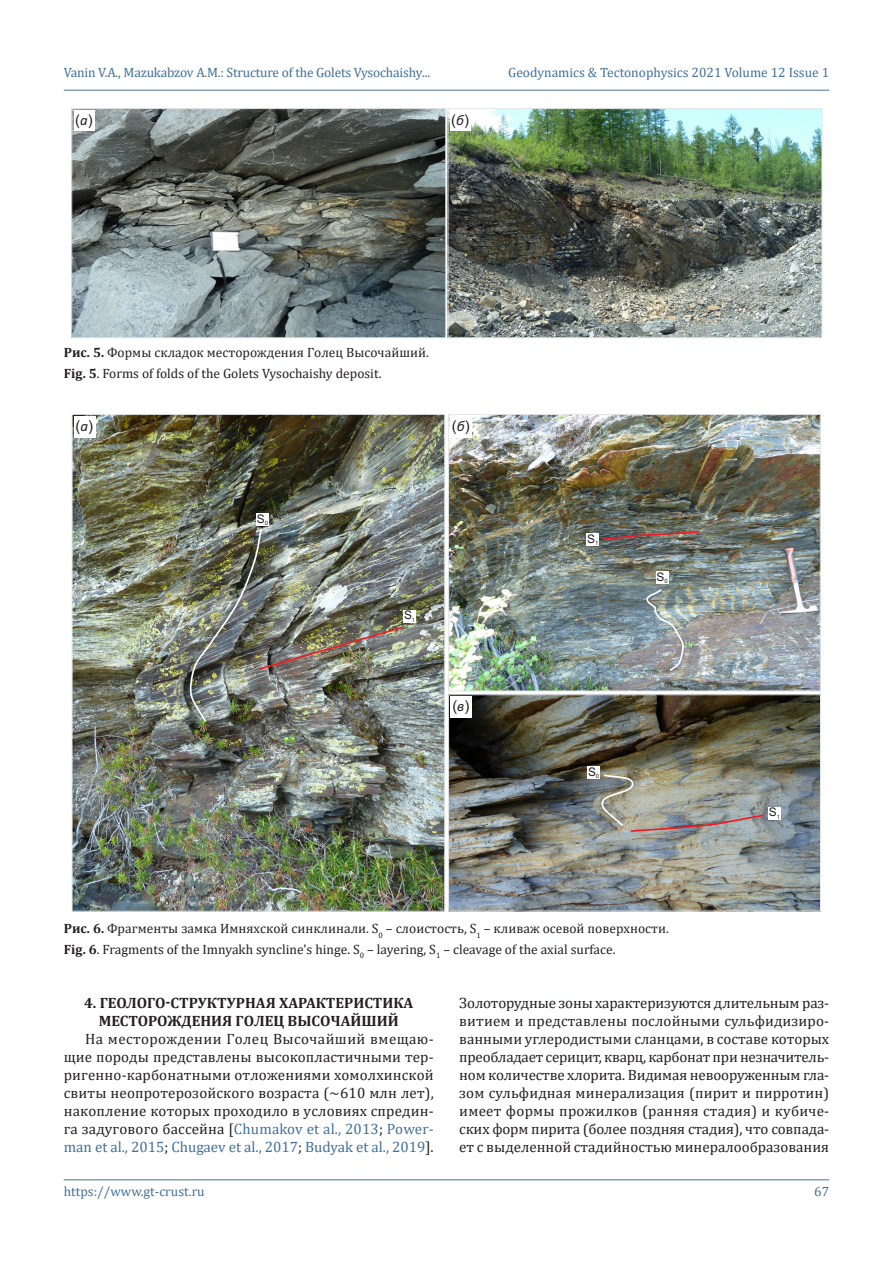
<style>
.page{position:relative;width:893px;height:1263px;background:#fff}
.page>*{position:absolute;margin:0;border:0;box-sizing:border-box;transform-origin:0 0}
.t1{font:15px/18px "Cambria";color:#231f20;text-align:justify}
.t2{font:700 15px/18px "Cambria";color:#231f20;text-align:center}
.t3{font:14.85px "Arial";color:#231f20}
.t4{font:14.7px "Arial";color:#231f20}
.t5{font:13.5px/20.4px "Cambria";color:#231f20}
.t6{font:13.5px "Cambria";letter-spacing:-.01em;color:#427098}
.t7{font:11.85px "Arial";color:#231f20}
.s1{font-family:"Calibri";font-style:italic}
.s2{font-weight:700}
.s3{color:#427098}
</style>
<div class="page">
<hr style="left:64px;top:1179px;width:765px;height:1px;background:#427098">
<hr style="left:64px;top:90px;width:765px;height:1px;background:#427098">
<img style="left:71px;top:108px;width:751px;height:230px">
<img style="left:72px;top:414px;width:749px;height:497px">
<p class="t6" style="left:64px;top:65px;width:368px">Vanin V.A., Mazukabzov A.M.: Structure of the Golets Vysochaishy...</p>
<p class="t4" style="left:75px;top:114px;width:19px">( )<span class="s1">а</span></p>
<p class="t4" style="left:451px;top:114px;width:19px">( )<span class="s1">б</span></p>
<p class="t6" style="left:508px;top:65px;width:323px">Geodynamics &amp; Tectonophysics 2021 Volume 12 Issue 1</p>
<p class="t5" style="left:64px;top:342px;width:367px"><span class="s2">Рис. 5.</span> Формы складок месторождения Голец Высочайший.<br><span class="s2">Fig. 5</span>. Forms of folds of the Golets Vysochaishy deposit.</p>
<p class="t3" style="left:76px;top:420px;width:19px">( )<span class="s1">а</span></p>
<p class="t3" style="left:452px;top:420px;width:19px">( )<span class="s1">б</span></p>
<p class="t7" style="left:257px;top:514px;width:13px">S<sub>0</sub></p>
<p class="t7" style="left:404px;top:610px;width:13px">S<sub>1</sub></p>
<p class="t3" style="left:452px;top:700px;width:19px">( )<span class="s1">в</span></p>
<p class="t7" style="left:587px;top:534px;width:13px">S<sub>1</sub></p>
<p class="t7" style="left:656px;top:572px;width:13px">S<sub>0</sub></p>
<p class="t7" style="left:588px;top:767px;width:13px">S<sub>0</sub></p>
<p class="t7" style="left:769px;top:808px;width:13px">S<sub>1</sub></p>
<p class="t5" style="left:64px;top:918px;width:606px"><span class="s2">Рис. 6.</span> Фрагменты замка Имняхской синклинали. S<sub>0</sub> – слоистость, S<sub>1</sub> – кливаж осевой поверхности.<br><span class="s2">Fig. 6</span>. Fragments of the Imnyakh syncline’s hinge. S<sub>0</sub> – layering, S<sub>1</sub> – cleavage of the axial surface.</p>
<p class="t2" style="left:84px;top:993px;width:331px">4. ГЕОЛОГО-СТРУКТУРНАЯ ХАРАКТЕРИСТИКА<br>МЕСТОРОЖДЕНИЯ ГОЛЕЦ ВЫСОЧАЙШИЙ</p>
<p class="t1" style="left:64px;top:1030px;width:371px;text-indent:21px">На месторождении Голец Высочайший вмещаю&shy;щие породы представлены высокопластичными тер&shy;ригенно-карбонатными отложениями хомолхинской свиты неопротерозойского возраста (~610 млн лет), накопление которых проходило в условиях спредин&shy;га задугового бассейна [<span class="s3">Chumakov et al., 2013</span>; <span class="s3">Power&shy;man et al., 2015</span>; <span class="s3">Chugaev et al., 2017</span>; <span class="s3">Budyak et al., 2019</span>].</p>
<p class="t6" style="left:64px;top:1183px;width:142px">https://www.gt-crust.ru</p>
<p class="t1" style="left:459px;top:994px;width:371px">Золоторудные зоны характеризуются длительным раз&shy;витием и представлены послойными сульфидизиро&shy;ванными углеродистыми сланцами, в составе которых преобладает серицит, кварц, карбонат при незначитель&shy;ном количестве хлорита. Видимая невооруженным гла&shy;зом сульфидная минерализация (пирит и пирротин) имеет формы прожилков (ранняя стадия) и кубиче&shy;ских форм пирита (более поздняя стадия), что совпада&shy;ет с выделенной стадийностью минералообразования</p>
<p class="t6" style="left:814px;top:1183px;width:16px">67</p>
</div>
